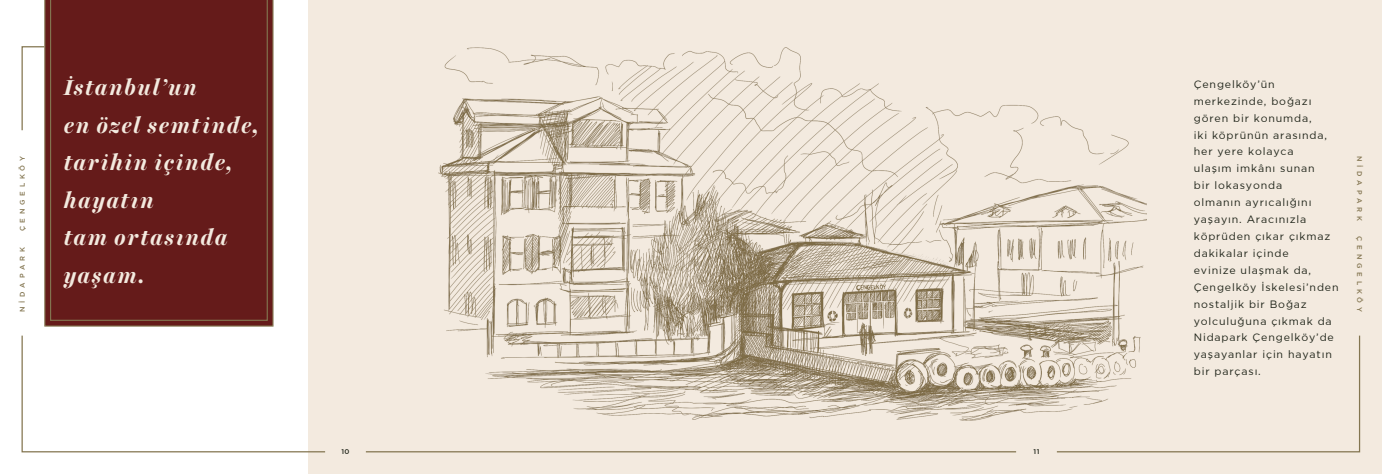
<style>
.page{position:relative;width:1382px;height:474px;background:#fff}
.page>*{position:absolute;margin:0;border:0;box-sizing:border-box;transform-origin:0 0}
.t1{font:italic 700 21.88px/37.5px "Harriet Display";letter-spacing:.08em;color:#f3eadf}
.t2{font:10.62px/16.9px "Gotham TRUN";letter-spacing:.08em;color:#1d2217}
.t3{font:500 6.88px "Gotham TRUN";letter-spacing:.55em;color:#837550}
.t4{font:500 6.88px "Gotham TRUN";color:#1d2217}
</style>
<div class="page">
<div style="left:308px;top:0;width:1074px;height:473px;background:#f3eadf"></div>
<svg style="left:44px;top:0;width:230px;height:327px;background:#733a31"></svg>
<div style="left:50px;top:0;width:218px;height:320px;background:#651b1a"></div>
<svg style="left:21px;top:45px;width:25px;height:86px"></svg>
<img style="left:438px;top:47px;width:709px;height:406px">
<hr style="left:366px;top:450px;width:325px;height:2px;background:#837550">
<svg style="left:21px;top:335px;width:305px;height:117px"></svg>
<svg style="left:1056px;top:334px;width:305px;height:118px"></svg>
<hr style="left:691px;top:450px;width:325px;height:2px;background:#837550">
<p class="t3" style="left:18px;top:231px;width:77px;rotate:-90deg">ÇENGELKÖY</p>
<p class="t3" style="left:18px;top:311px;width:66px;rotate:-90deg">NIDAPARK</p>
<h1 class="t1" style="left:64px;top:68px;width:197px">İstanbul’un<br>en özel semtinde, tarihin içinde, hayatın<br>tam ortasında yaşam.</h1>
<p class="t2" style="left:1194px;top:75px;width:146px">Çengelköy’ün merkezinde, boğazı gören bir konumda,<br>iki köprünün arasında, her yere kolayca<br>ulaşım imkânı sunan<br>bir lokasyonda<br>olmanın ayrıcalığını yaşayın. Aracınızla köprüden çıkar çıkmaz dakikalar içinde<br>evinize ulaşmak da,<br>Çengelköy İskelesi’nden nostaljik bir Boğaz yolculuğuna çıkmak da<br>Nidapark Çengelköy’de yaşayanlar için hayatın bir parçası.</p>
<p class="t3" style="left:1363px;top:156px;width:66px;rotate:90deg">NIDAPARK</p>
<p class="t3" style="left:1363px;top:236px;width:77px;rotate:90deg">ÇENGELKÖY</p>
<p class="t4" style="left:341px;top:447px;width:10px">10</p>
<p class="t4" style="left:1033px;top:447px;width:7px">11</p>
</div>
